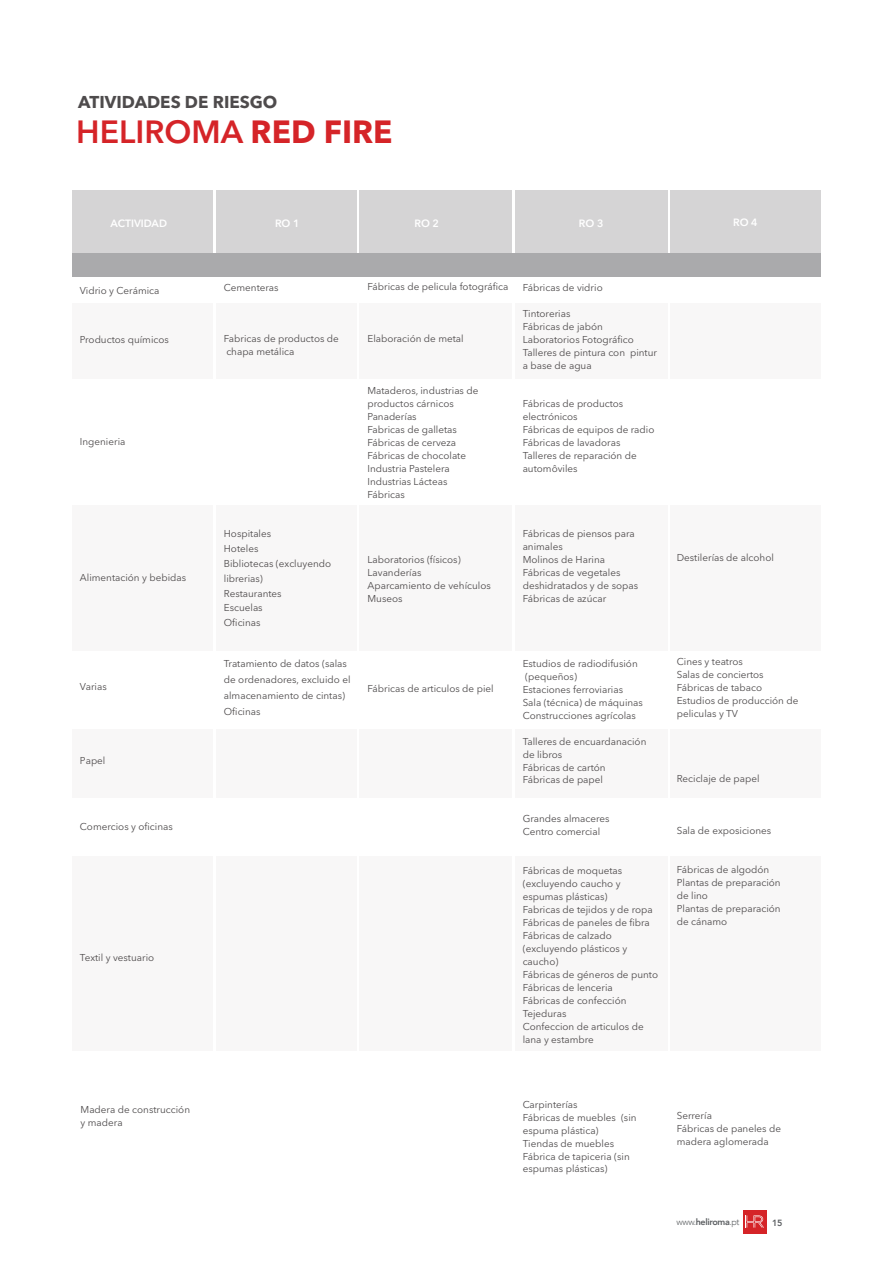
<style>
.page{position:relative;width:893px;height:1262px;background:#fff}
.page>*{position:absolute;margin:0;border:0;box-sizing:border-box;transform-origin:0 0}
.t1{font:600 31.8px "Avenir Next LT Pro";color:#d52428}
.t2{font:700 17.1px "Avenir Next LT Pro";color:#4e4b4c}
.t3{font:600 10.5px "Avenir Next LT Pro";color:#fff}
.t4{font:9.9px/12.9px "Avenir Next LT Pro";color:#4e4b4c}
.t5{font:800 9px "Avenir";letter-spacing:-.04em;color:#5c5f62}
.s1{font-weight:700}
.s2{font-weight:300}
</style>
<div class="page">
<div style="left:670px;top:191px;width:150px;height:62px;background:#d5d4d5"></div>
<div style="left:515px;top:191px;width:152px;height:62px;background:#d5d4d5"></div>
<div style="left:72px;top:253px;width:748px;height:24px;background:#aaaaac"></div>
<div style="left:359px;top:191px;width:153px;height:62px;background:#d5d4d5"></div>
<div style="left:216px;top:191px;width:140px;height:62px;background:#d5d4d5"></div>
<div style="left:72px;top:191px;width:141px;height:62px;background:#d5d4d5"></div>
<div style="left:359px;top:505px;width:153px;height:145px;background:#f8f7f7"></div>
<div style="left:216px;top:505px;width:140px;height:145px;background:#f8f7f7"></div>
<div style="left:72px;top:505px;width:141px;height:145px;background:#f8f7f7"></div>
<div style="left:515px;top:505px;width:152px;height:145px;background:#f8f7f7"></div>
<div style="left:670px;top:505px;width:150px;height:145px;background:#f8f7f7"></div>
<div style="left:359px;top:303px;width:153px;height:76px;background:#f8f7f7"></div>
<div style="left:216px;top:303px;width:140px;height:76px;background:#f8f7f7"></div>
<div style="left:72px;top:303px;width:141px;height:76px;background:#f8f7f7"></div>
<div style="left:515px;top:303px;width:152px;height:76px;background:#f8f7f7"></div>
<div style="left:670px;top:303px;width:150px;height:76px;background:#f8f7f7"></div>
<div style="left:359px;top:729px;width:153px;height:68px;background:#f8f7f7"></div>
<div style="left:216px;top:729px;width:140px;height:68px;background:#f8f7f7"></div>
<div style="left:72px;top:729px;width:141px;height:68px;background:#f8f7f7"></div>
<div style="left:515px;top:729px;width:152px;height:68px;background:#f8f7f7"></div>
<div style="left:670px;top:729px;width:150px;height:68px;background:#f8f7f7"></div>
<div style="left:359px;top:856px;width:153px;height:194px;background:#f8f7f7"></div>
<div style="left:216px;top:856px;width:140px;height:194px;background:#f8f7f7"></div>
<div style="left:72px;top:856px;width:141px;height:194px;background:#f8f7f7"></div>
<div style="left:515px;top:856px;width:152px;height:194px;background:#f8f7f7"></div>
<div style="left:670px;top:856px;width:150px;height:194px;background:#f8f7f7"></div>
<div style="left:742px;top:1209px;width:24px;height:24px;background:#d52428"></div>
<svg style="left:745px;top:1215px;width:19px;height:12px"></svg>
<h2 class="t2" style="left:78px;top:92px;width:201px">ATIVIDADES DE RIESGO</h2>
<h1 class="t1" style="left:76px;top:112px;width:318px">HELIROMA <span class="s1">RED FIRE</span></h1>
<p class="t3" style="left:111px;top:217px;width:58px">ACTIVIDAD</p>
<p class="t3" style="left:275px;top:217px;width:26px">RO 1</p>
<p class="t3" style="left:414px;top:217px;width:26px">RO 2</p>
<p class="t3" style="left:579px;top:217px;width:26px">RO 3</p>
<p class="t3" style="left:733px;top:216px;width:26px">RO 4</p>
<p class="t4" style="left:80px;top:284px;width:81px">Vidrio y Cerámica</p>
<p class="t4" style="left:80px;top:333px;width:90px">Productos químicos</p>
<p class="t4" style="left:80px;top:435px;width:47px">Ingenieria</p>
<p class="t4" style="left:80px;top:570px;width:108px">Alimentación y bebidas</p>
<p class="t4" style="left:80px;top:680px;width:28px">Varias</p>
<p class="t4" style="left:80px;top:754px;width:27px">Papel</p>
<p class="t4" style="left:80px;top:819px;width:94px">Comercios y oficinas</p>
<p class="t4" style="left:80px;top:951px;width:76px">Textil y vestuario</p>
<p class="t4" style="left:81px;top:1103px;width:111px">Madera de construcción y madera</p>
<p class="t4" style="left:224px;top:281px;width:56px">Cementeras</p>
<p class="t4" style="left:224px;top:332px;width:117px">Fabricas de productos de chapa metálica</p>
<p class="t4" style="left:367px;top:280px;width:142px">Fábricas de pelicula fotográfica</p>
<p class="t4" style="left:367px;top:332px;width:98px">Elaboración de metal</p>
<p class="t4" style="left:367px;top:384px;width:112px">Mataderos, industrias de productos cárnicos<br>Panaderías<br>Fabricas de galletas<br>Fábricas de cerveza<br>Fábricas de chocolate<br>Industria Pastelera<br>Industrias Lácteas<br>Fábricas</p>
<p class="t4" style="left:522px;top:281px;width:81px">Fábricas de vidrio</p>
<p class="t4" style="left:522px;top:307px;width:136px">Tintorerias<br>Fábricas de jabón<br>Laboratorios Fotográfico<br>Talleres de pintura con pintur a base de agua</p>
<p class="t4" style="left:522px;top:397px;width:133px">Fábricas de productos electrónicos<br>Fábricas de equipos de radio<br>Fábricas de lavadoras<br>Talleres de reparación de automôviles</p>
<p class="t4" style="left:224px;top:526px;width:109px;line-height:14.9px">Hospitales<br>Hoteles<br>Bibliotecas (excluyendo librerias)<br>Restaurantes<br>Escuelas<br>Oficinas</p>
<p class="t4" style="left:224px;top:656px;width:128px;line-height:15.9px">Tratamiento de datos (salas de ordenadores, excluido el almacenamiento de cintas)<br>Oficinas</p>
<p class="t4" style="left:367px;top:553px;width:125px">Laboratorios (físicos)<br>Lavanderías<br>Aparcamiento de vehículos<br>Museos</p>
<p class="t4" style="left:367px;top:682px;width:128px">Fábricas de articulos de piel</p>
<p class="t4" style="left:522px;top:527px;width:117px">Fábricas de piensos para animales<br>Molinos de Harina<br>Fábricas de vegetales deshidratados y de sopas<br>Fábricas de azúcar</p>
<p class="t4" style="left:676px;top:551px;width:99px">Destilerías de alcohol</p>
<p class="t4" style="left:522px;top:657px;width:122px">Estudios de radiodifusión (pequeños)<br>Estaciones ferroviarias<br>Sala (técnica) de máquinas<br>Construcciones agrícolas</p>
<p class="t4" style="left:522px;top:734px;width:125px">Talleres de encuardanación de libros<br>Fábricas de cartón<br>Fábricas de papel</p>
<p class="t4" style="left:522px;top:812px;width:88px">Grandes almaceres<br>Centro comercial</p>
<p class="t4" style="left:522px;top:864px;width:137px">Fábricas de moquetas (excluyendo caucho y espumas plásticas)<br>Fabricas de tejidos y de ropa<br>Fábricas de paneles de fibra<br>Fábricas de calzado (excluyendo plásticos y caucho)<br>Fábricas de géneros de punto<br>Fábricas de lenceria<br>Fábricas de confección<br>Tejeduras<br>Confeccion de articulos de lana y estambre</p>
<p class="t4" style="left:676px;top:655px;width:123px">Cines y teatros<br>Salas de conciertos<br>Fábricas de tabaco<br>Estudios de producción de peliculas y TV</p>
<p class="t4" style="left:676px;top:772px;width:84px">Reciclaje de papel</p>
<p class="t4" style="left:676px;top:824px;width:96px">Sala de exposiciones</p>
<p class="t4" style="left:676px;top:862px;width:105px">Fábricas de algodón<br>Plantas de preparación de lino<br>Plantas de preparación de cánamo</p>
<p class="t4" style="left:522px;top:1097px;width:115px">Carpinterías<br>Fábricas de muebles (sin espuma plástica)<br>Tiendas de muebles<br>Fábrica de tapiceria (sin espumas plásticas)</p>
<p class="t4" style="left:676px;top:1109px;width:106px">Serrería<br>Fábricas de paneles de madera aglomerada</p>
<p class="t5" style="left:676px;top:1214px;width:65px"><span class="s2">www.</span>heliroma<span class="s2">.pt</span></p>
<p class="t5" style="left:772px;top:1215px;width:12px">15</p>
</div>
